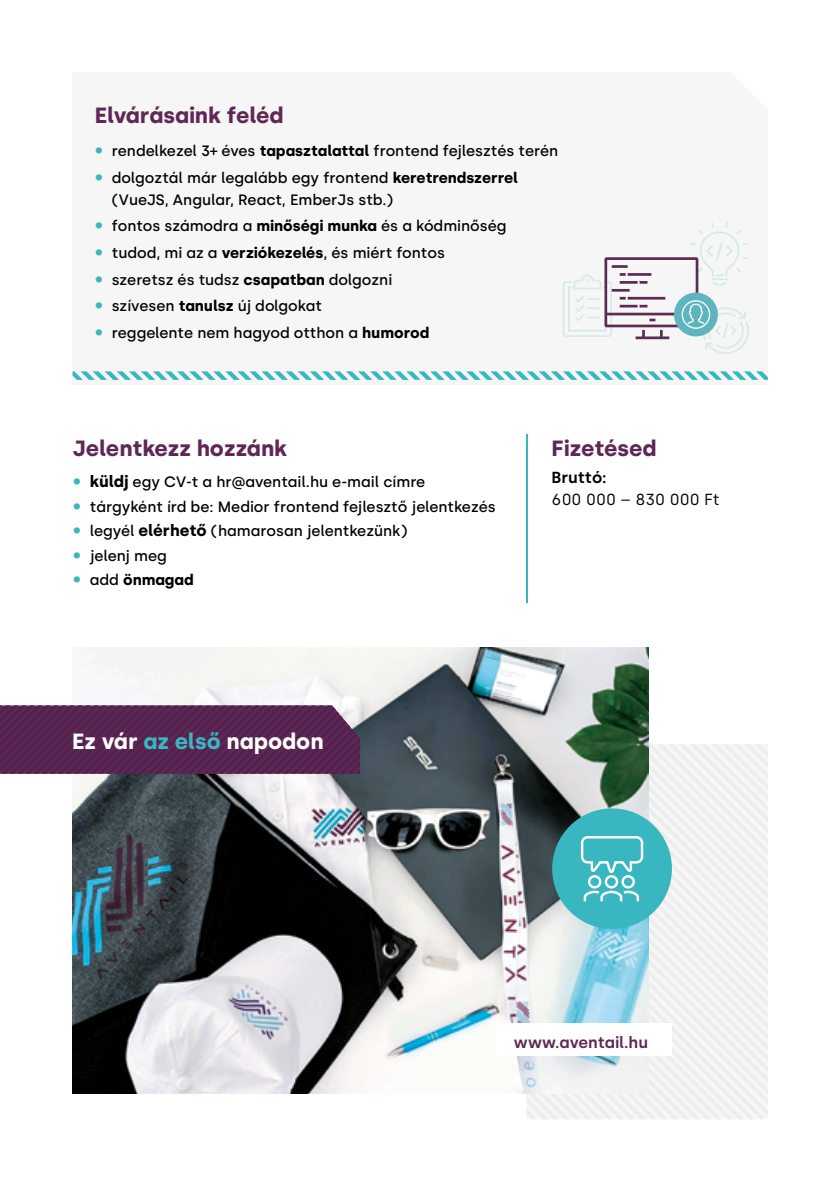
<style>
.page{position:relative;width:840px;height:1191px;background:#fff}
.page>*{position:absolute;margin:0;border:0;box-sizing:border-box;transform-origin:0 0}
.t1{font:700 22px "Silka";color:#5f2755}
.t2{font:700 22px "Silka";color:#fff}
.t3{font:16px "Silka";color:#000}
.t4{font:600 16px "Silka";color:#5f2755}
.t5{font:600 16px "Silka";color:#000}
.t6{font:500 15px/22px "Silka";color:#000}
.t7{font:700 15px "Silka";color:#000}
.s1{font-weight:900;font-size:18px;color:#39b7c0}
.s2{font-weight:700}
.s3{font-weight:700;font-size:16px}
.s4{font-weight:500}
.s5{color:#39b7c0}
</style>
<div class="page">
<img style="left:72px;top:647px;width:575px;height:446px">
<div style="left:72px;top:72px;width:695px;height:312px;background:#f6f6f6"></div>
<div style="left:0;top:705px;width:360px;height:69px;background:#582550"></div>
<svg style="left:72px;top:371px;width:695px;height:9px"></svg>
<div style="left:496px;top:1023px;width:175px;height:33px;background:#fff"></div>
<hr style="left:526px;top:435px;width:1px;height:168px;background:#39b7c0">
<div style="left:562px;top:281px;width:49px;height:56px;border:2px solid #5eb5be;border-radius:3px"></div>
<svg style="left:566px;top:274px;width:41px;height:58px"></svg>
<svg style="left:691px;top:222px;width:57px;height:64px"></svg>
<div style="left:604px;top:257px;width:94px;height:70px;border:3px solid #5a2b53"></div>
<svg style="left:660px;top:330px;width:2px;height:6px"></svg>
<svg style="left:642px;top:330px;width:2px;height:6px"></svg>
<hr style="left:635px;top:336px;width:34px;height:3px;background:#5a2b53">
<hr style="left:605px;top:313px;width:91px;height:2px;background:#5a2b53">
<svg style="left:649px;top:319px;width:6px;height:2px"></svg>
<hr style="left:611px;top:265px;width:16px;height:3px;background:#5a2b53">
<svg style="left:619px;top:273px;width:6px;height:3px"></svg>
<hr style="left:627px;top:273px;width:24px;height:3px;background:#5a2b53">
<hr style="left:619px;top:281px;width:18px;height:3px;background:#5a2b53">
<svg style="left:639px;top:281px;width:8px;height:3px"></svg>
<svg style="left:619px;top:297px;width:6px;height:2px"></svg>
<hr style="left:627px;top:297px;width:38px;height:2px;background:#5a2b53">
<svg style="left:619px;top:305px;width:28px;height:2px"></svg>
<hr style="left:611px;top:289px;width:18px;height:3px;background:#5a2b53">
<svg style="left:673px;top:292px;width:44px;height:44px"></svg>
<div style="left:681px;top:300px;width:28px;height:29px;border:1px solid #fff;border-radius:50%"></div>
<svg style="left:685px;top:303px;width:63px;height:51px"></svg>
<svg style="left:526px;top:744px;width:241px;height:375px"></svg>
<h1 class="t1" style="left:95px;top:102px;width:190px">Elvárásaink feléd</h1>
<p class="t6" style="left:95px;top:140px;width:464px"><span class="s1">•</span> rendelkezel 3+ éves <span class="s2">tapasztalattal</span> frontend fejlesztés terén</p>
<p class="t6" style="left:112px;top:167px;width:407px;text-indent:-17px"><span class="s1">•</span> dolgoztál már legalább egy frontend <span class="s2">keretrendszerrel </span>(VueJS, Angular, React, EmberJs stb.)</p>
<p class="t6" style="left:95px;top:215px;width:413px"><span class="s1">•</span> fontos számodra a <span class="s2">minőségi munka</span> és a kódminőség</p>
<p class="t6" style="left:95px;top:242px;width:351px"><span class="s1">•</span> tudod, mi az a <span class="s2">verziókezelés</span>, és miért fontos</p>
<p class="t6" style="left:95px;top:268px;width:299px"><span class="s1">•</span> szeretsz és tudsz <span class="s2">csapatban</span> dolgozni</p>
<p class="t6" style="left:95px;top:295px;width:228px"><span class="s1">•</span> szívesen <span class="s2">tanulsz</span> új dolgokat</p>
<p class="t6" style="left:95px;top:321px;width:336px"><span class="s1">•</span> reggelente nem hagyod otthon a <span class="s2">humorod</span></p>
<h1 class="t1" style="left:73px;top:435px;width:216px">Jelentkezz hozzánk</h1>
<p class="t6" style="left:73px;top:471px;width:354px"><span class="s1">•</span> <span class="s3">küldj</span> egy CV-t a hr@aventail.hu e-mail címre</p>
<p class="t6" style="left:73px;top:495px;width:424px"><span class="s1">•</span> tárgyként írd be: Medior frontend fejlesztő jelentkezés</p>
<p class="t6" style="left:73px;top:520px;width:336px"><span class="s1">•</span> legyél <span class="s3">elérhető</span> (hamarosan jelentkezünk)</p>
<p class="t6" style="left:73px;top:544px;width:96px"><span class="s1">•</span> jelenj meg</p>
<p class="t7" style="left:73px;top:571px;width:122px"><span class="s1">•</span> <span class="s4">add</span> önmagad</p>
<h1 class="t2" style="left:72px;top:728px;width:253px">Ez vár <span class="s5">az első</span> napodon</h1>
<h1 class="t1" style="left:551px;top:435px;width:106px">Fizetésed</h1>
<p class="t5" style="left:551px;top:468px;width:56px">Bruttó:</p>
<p class="t3" style="left:551px;top:490px;width:169px">600 000 – 830 000 Ft</p>
<p class="t4" style="left:513px;top:1032px;width:135px">www.aventail.hu</p>
</div>
